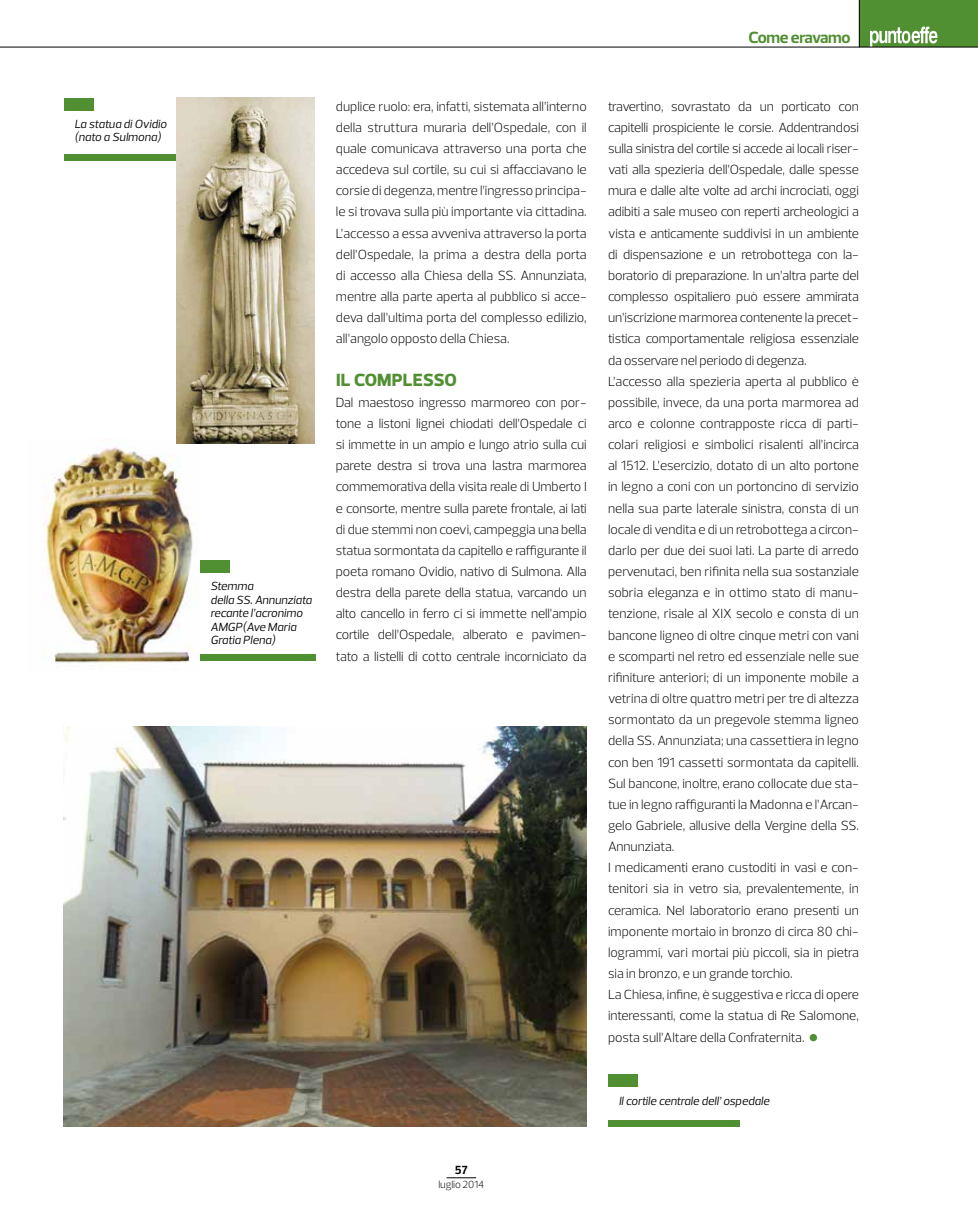
<style>
.page{position:relative;width:978px;height:1212px;background:#fff}
.page>*{position:absolute;margin:0;border:0;box-sizing:border-box;transform-origin:0 0}
.t1{font:800 18px "Prelo";letter-spacing:.01em;color:#519032}
.t2{font:700 16.5px "Prelo";letter-spacing:-.02em;color:#519032}
.t3{font:300 13.5px/21.1px "Prelo";color:#000;text-align:justify}
.t4{font:italic 12px/13.5px "Prelo";color:#000}
.t5{font:700 12px "Prelo";color:#000}
.t6{font:300 10.5px "Prelo";letter-spacing:-.01em;color:#000}
</style>
<div class="page">
<svg style="left:447px;top:1177px;width:29px;height:1px"></svg>
<div style="left:859px;top:0;width:119px;height:47px;background:#519032"></div>
<svg style="left:870px;top:27px;width:67px;height:20px"></svg>
<hr style="left:859px;top:0;width:1px;height:47px;background:#000">
<hr style="left:0;top:47px;width:978px;height:1px;background:#000">
<div style="left:810px;top:1034px;width:7px;height:7px;background:#519032;border-radius:50%"></div>
<div style="left:64px;top:98px;width:30px;height:13px;background:#519032"></div>
<div style="left:64px;top:154px;width:116px;height:7px;background:#519032"></div>
<img style="left:64px;top:727px;width:523px;height:400px">
<div style="left:608px;top:1074px;width:30px;height:13px;background:#519032"></div>
<div style="left:608px;top:1120px;width:132px;height:7px;background:#519032"></div>
<img style="left:42px;top:443px;width:158px;height:220px">
<div style="left:200px;top:560px;width:30px;height:13px;background:#519032"></div>
<div style="left:200px;top:654px;width:116px;height:6px;background:#519032"></div>
<img style="left:176px;top:98px;width:139px;height:345px">
<p class="t4" style="left:74px;top:117px;width:94px">La statua di Ovidio (nato a Sulmona)</p>
<p class="t4" style="left:210px;top:579px;width:103px">Stemma<br>della SS. Annunziata recante l’acronimo<br>AMGP(Ave Maria<br>Gratia Plena)</p>
<p class="t2" style="left:749px;top:27px;width:103px">Come eravamo</p>
<p class="t3" style="left:336px;top:96px;width:252px">duplice ruolo: era, infatti, sistemata all’interno della struttura muraria dell’Ospedale, con il quale comunicava attraverso una porta che accedeva sul cortile, su cui si affacciavano le corsie di degenza, mentre l’ingresso principa&shy;le si trovava sulla più importante via cittadina.<br>L’accesso a essa avveniva attraverso la porta dell’Ospedale, la prima a destra della porta di accesso alla Chiesa della SS. Annunziata, mentre alla parte aperta al pubblico si acce&shy;deva dall’ultima porta del complesso edilizio, all’angolo opposto della Chiesa.</p>
<h1 class="t1" style="left:336px;top:368px;width:122px">IL COMPLESSO</h1>
<p class="t3" style="left:336px;top:392px;width:252px">Dal maestoso ingresso marmoreo con por&shy;tone a listoni lignei chiodati dell’Ospedale ci si immette in un ampio e lungo atrio sulla cui parete destra si trova una lastra marmorea commemorativa della visita reale di Umberto I e consorte, mentre sulla parete frontale, ai lati di due stemmi non coevi, campeggia una bella statua sormontata da capitello e raffigurante il poeta romano Ovidio, nativo di Sulmona. Alla destra della parete della statua, varcando un alto cancello in ferro ci si immette nell’ampio cortile dell’Ospedale, alberato e pavimen&shy;tato a listelli di cotto centrale incorniciato da</p>
<p class="t3" style="left:608px;top:96px;width:252px;text-align:left">travertino, sovrastato da un porticato con capitelli prospiciente le corsie. Addentrandosi sulla sinistra del cortile si accede ai locali riser&shy;vati alla spezieria dell’Ospedale, dalle spesse mura e dalle alte volte ad archi incrociati, oggi adibiti a sale museo con reperti archeologici a vista e anticamente suddivisi in un ambiente di dispensazione e un retrobottega con la&shy;boratorio di preparazione. In un’altra parte del complesso ospitaliero può essere ammirata un’iscrizione marmorea contenente la precet&shy;tistica comportamentale religiosa essenziale da osservare nel periodo di degenza.<br>L’accesso alla spezieria aperta al pubblico è possibile, invece, da una porta marmorea ad arco e colonne contrapposte ricca di parti&shy;colari religiosi e simbolici risalenti all’incirca al 1512. L’esercizio, dotato di un alto portone in legno a coni con un portoncino di servizio nella sua parte laterale sinistra, consta di un locale di vendita e di un retrobottega a circon&shy;darlo per due dei suoi lati. La parte di arredo pervenutaci, ben rifinita nella sua sostanziale sobria eleganza e in ottimo stato di manu&shy;tenzione, risale al XIX secolo e consta di un bancone ligneo di oltre cinque metri con vani e scomparti nel retro ed essenziale nelle sue rifiniture anteriori; di un imponente mobile a vetrina di oltre quattro metri per tre di altezza sormontato da un pregevole stemma ligneo della SS. Annunziata; una cassettiera in legno con ben 191 cassetti sormontata da capitelli.<br>Sul bancone, inoltre, erano collocate due sta&shy;tue in legno raffiguranti la Madonna e l’Arcan&shy;gelo Gabriele, allusive della Vergine della SS.<br>Annunziata.<br>I medicamenti erano custoditi in vasi e con&shy;tenitori sia in vetro sia, prevalentemente, in ceramica. Nel laboratorio erano presenti un imponente mortaio in bronzo di circa 80 chi&shy;logrammi, vari mortai più piccoli, sia in pietra sia in bronzo, e un grande torchio.<br>La Chiesa, infine, è suggestiva e ricca di opere interessanti, come la statua di Re Salomone, posta sull’Altare della Confraternita.</p>
<p class="t4" style="left:619px;top:1094px;width:152px">Il cortile centrale dell’ ospedale</p>
<p class="t5" style="left:455px;top:1163px;width:14px">57</p>
<p class="t6" style="left:438px;top:1178px;width:47px">luglio 2014</p>
</div>
